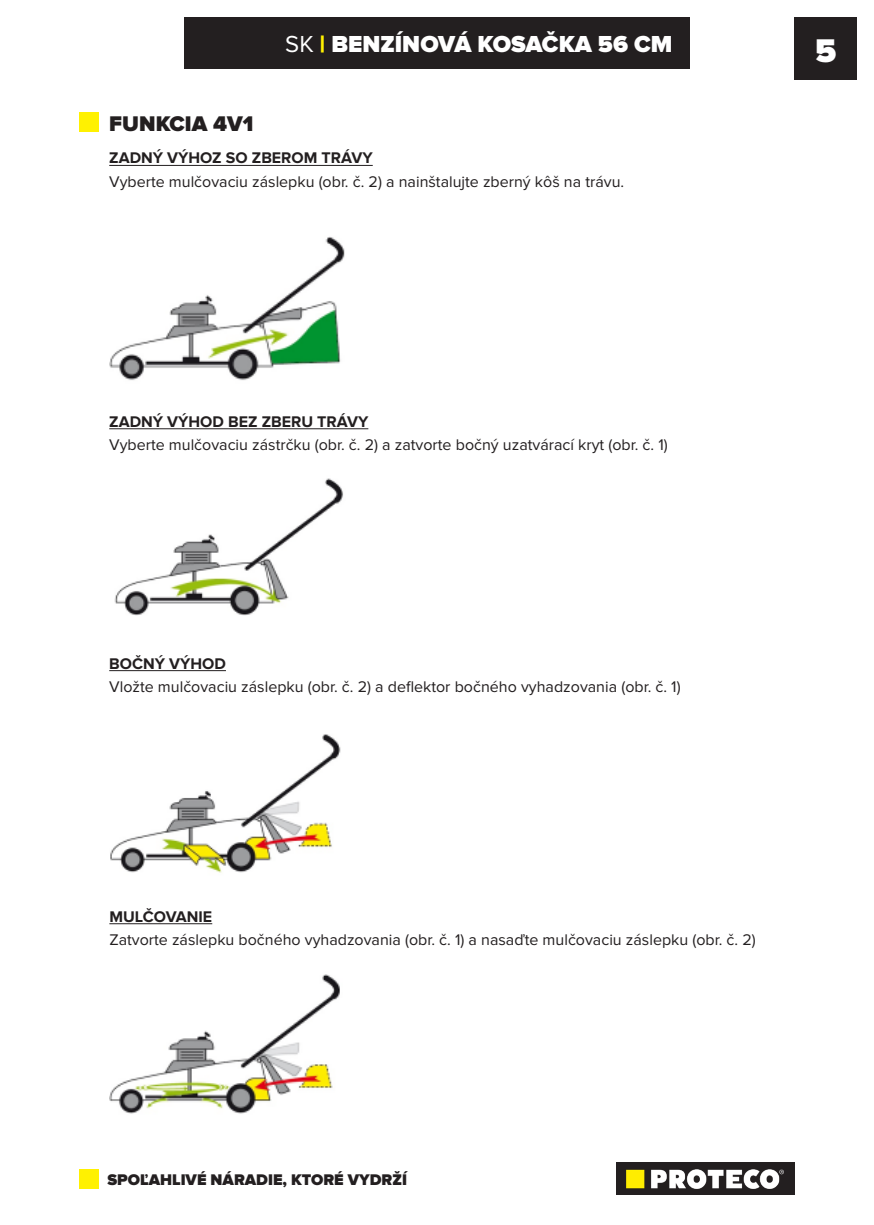
<style>
.page{position:relative;width:874px;height:1225px;background:#fff}
.page>*{position:absolute;margin:0;border:0;box-sizing:border-box;transform-origin:0 0}
.t1{font:900 34px "Proxima Nova";color:#fff}
.t2{font:900 24px "Proxima Nova";color:#fff}
.t3{font:900 22px "Proxima Nova";color:#231f20}
.t4{font:16px "Proxima Nova";color:#231f20}
.t5{font:700 16px "Proxima Nova";color:#231f20}
.t6{font:900 16px "Proxima Nova";color:#231f20}
.s1{font-weight:400}
.s2{color:#fff101}
</style>
<div class="page">
<div style="left:794px;top:17px;width:62px;height:62px;background:#231f20"></div>
<div style="left:184px;top:17px;width:505px;height:51px;background:#231f20"></div>
<img style="left:616px;top:1162px;width:178px;height:33px">
<div style="left:79px;top:1169px;width:20px;height:19px;background:#fff101"></div>
<div style="left:79px;top:112px;width:20px;height:20px;background:#fff101"></div>
<hr style="left:109px;top:165px;width:263px;height:1px;background:#231f20">
<img style="left:109px;top:236px;width:236px;height:144px">
<hr style="left:109px;top:428px;width:259px;height:1px;background:#231f20">
<img style="left:114px;top:478px;width:229px;height:138px">
<hr style="left:109px;top:670px;width:117px;height:1px;background:#231f20">
<img style="left:110px;top:734px;width:231px;height:139px">
<hr style="left:109px;top:923px;width:103px;height:1px;background:#231f20">
<img style="left:109px;top:974px;width:231px;height:140px">
<h2 class="t2" style="left:285px;top:30px;width:388px"><span class="s1">SK</span> <span class="s2">|</span> BENZÍNOVÁ KOSAČKA 56 CM</h2>
<h1 class="t1" style="left:814px;top:31px;width:23px">5</h1>
<p class="t3" style="left:109px;top:111px;width:145px">FUNKCIA 4V1</p>
<p class="t5" style="left:109px;top:149px;width:265px">ZADNÝ VÝHOZ SO ZBEROM TRÁVY</p>
<p class="t4" style="left:109px;top:174px;width:516px">Vyberte mulčovaciu záslepku (obr. č. 2) a nainštalujte zberný kôš na trávu.</p>
<p class="t5" style="left:109px;top:412px;width:260px">ZADNÝ VÝHOD BEZ ZBERU TRÁVY</p>
<p class="t4" style="left:109px;top:437px;width:559px">Vyberte mulčovaciu zástrčku (obr. č. 2) a zatvorte bočný uzatvárací kryt (obr. č. 1)</p>
<p class="t5" style="left:109px;top:654px;width:118px">BOČNÝ VÝHOD</p>
<p class="t4" style="left:109px;top:679px;width:572px">Vložte mulčovaciu záslepku (obr. č. 2) a deflektor bočného vyhadzovania (obr. č. 1)</p>
<p class="t5" style="left:109px;top:907px;width:104px">MULČOVANIE</p>
<p class="t4" style="left:109px;top:932px;width:647px">Zatvorte záslepku bočného vyhadzovania (obr. č. 1) a nasaďte mulčovaciu záslepku (obr. č. 2)</p>
<p class="t6" style="left:107px;top:1170px;width:301px">SPOĽAHLIVÉ NÁRADIE, KTORÉ VYDRŽÍ</p>
</div>
